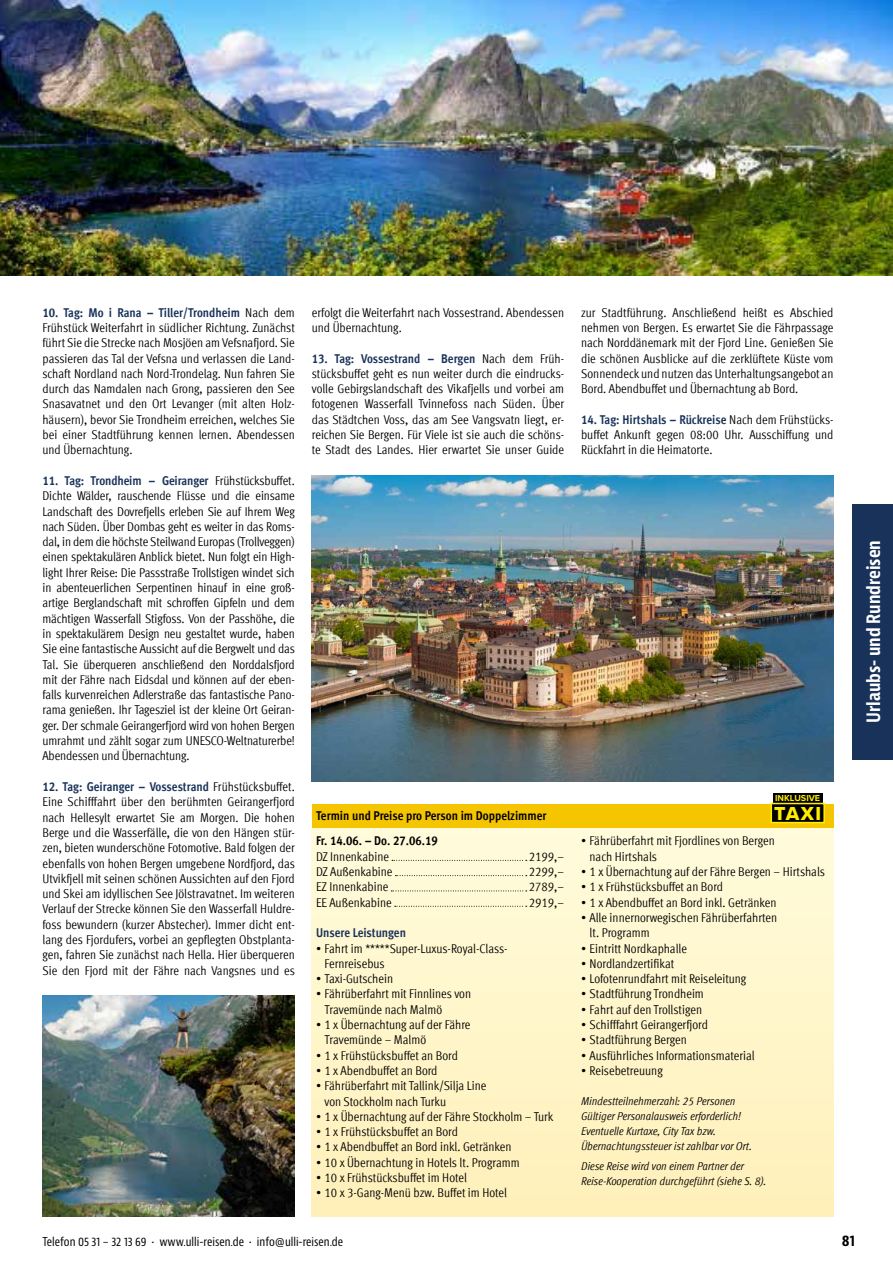
<style>
.page{position:relative;width:893px;height:1263px;background:#fff}
.page>*{position:absolute;margin:0;border:0;box-sizing:border-box;transform-origin:0 0}
.t1{font:19.5px "Proxima Nova Extrabld";color:#ffed00}
.t2{font:700 condensed 18px "Bernina Sans";color:#fff}
.t3{font:700 condensed 15px "Bernina Sans";color:#000}
.t4{font:condensed 12.75px/15.3px "Meta Offc";color:#000}
.t5{font:700 condensed 12.75px "Meta Offc";color:#000}
.t6{font:700 condensed 12.75px "Meta Offc";letter-spacing:-.005em;color:#183259}
.t7{font:condensed 12px "Bernina Sans";color:#000}
.t8{font:italic condensed 11.4px/15.3px "Meta Offc";color:#000}
.t9{font:700 9px "Proxima Nova";color:#ffed00}
.s1{font-weight:700;color:#183259}
</style>
<div class="page">
<img style="left:0;top:0;width:893px;height:276px">
<div style="left:312px;top:827px;width:521px;height:389px;background:linear-gradient(to bottom,#fffbdb,#fff0ba)"></div>
<img style="left:43px;top:995px;width:252px;height:221px">
<img style="left:312px;top:475px;width:521px;height:306px">
<div style="left:853px;top:504px;width:40px;height:255px;background:#183259"></div>
<div style="left:312px;top:804px;width:521px;height:23px;background:#f5c500"></div>
<svg style="left:392px;top:860px;width:135px;height:1px"></svg>
<svg style="left:395px;top:875px;width:132px;height:1px"></svg>
<svg style="left:391px;top:890px;width:136px;height:1px"></svg>
<svg style="left:395px;top:906px;width:132px;height:1px"></svg>
<div style="left:773px;top:793px;width:49px;height:10px;background:#000"></div>
<div style="left:771px;top:803px;width:53px;height:19px;background:#000"></div>
<div style="left:770px;top:803px;width:55px;height:20px;border:2px solid #ffed00"></div>
<p class="t4" style="left:43px;top:305px;width:254px;text-align:justify"><span class="s1">10. Tag: Mo i Rana – Tiller/Trondheim</span> Nach dem Frühstück Weiterfahrt in südlicher Richtung. Zunächst führt Sie die Strecke nach Mosjöen am Vefsnafjord. Sie passieren das Tal der Vefsna und verlassen die Land&shy;schaft Nordland nach Nord-Trondelag. Nun fahren Sie durch das Namdalen nach Grong, passieren den See Snasavatnet und den Ort Levanger (mit alten Holz&shy;häusern), bevor Sie Trondheim erreichen, welches Sie bei einer Stadtführung kennen lernen. Abendessen und Übernachtung.</p>
<p class="t4" style="left:43px;top:473px;width:254px;text-align:justify"><span class="s1">11. Tag: Trondheim – Geiranger</span> Frühstücksbuffet.<br>Dichte Wälder, rauschende Flüsse und die einsame Landschaft des Dovrefjells erleben Sie auf Ihrem Weg nach Süden. Über Dombas geht es weiter in das Roms&shy;dal, in dem die höchste Steilwand Europas (Trollveggen) einen spektakulären Anblick bietet. Nun folgt ein High&shy;light Ihrer Reise: Die Passstraße Trollstigen windet sich in abenteuerlichen Serpentinen hinauf in eine groß&shy;artige Berglandschaft mit schroffen Gipfeln und dem mächtigen Wasserfall Stigfoss. Von der Passhöhe, die in spektakulärem Design neu gestaltet wurde, haben Sie eine fantastische Aussicht auf die Bergwelt und das Tal. Sie überqueren anschließend den Norddalsfjord mit der Fähre nach Eidsdal und können auf der eben&shy;falls kurvenreichen Adlerstraße das fantastische Pano&shy;rama genießen. Ihr Tagesziel ist der kleine Ort Geiran&shy;ger. Der schmale Geirangerfjord wird von hohen Bergen umrahmt und zählt sogar zum UNESCO-Weltnaturerbe!<br>Abendessen und Übernachtung.</p>
<p class="t4" style="left:43px;top:779px;width:254px;text-align:justify"><span class="s1">12. Tag: Geiranger – Vossestrand</span> Frühstücksbuffet.<br>Eine Schifffahrt über den berühmten Geirangerfjord nach Hellesylt erwartet Sie am Morgen. Die hohen Berge und die Wasserfälle, die von den Hängen stür&shy;zen, bieten wunderschöne Fotomotive. Bald folgen der ebenfalls von hohen Bergen umgebene Nordfjord, das Utvikfjell mit seinen schönen Aussichten auf den Fjord und Skei am idyllischen See Jölstravatnet. Im weiteren Verlauf der Strecke können Sie den Wasserfall Huldre&shy;foss bewundern (kurzer Abstecher). Immer dicht ent&shy;lang des Fjordufers, vorbei an gepflegten Obstplanta&shy;gen, fahren Sie zunächst nach Hella. Hier überqueren Sie den Fjord mit der Fähre nach Vangsnes und es</p>
<p class="t4" style="left:312px;top:305px;width:254px">erfolgt die Weiterfahrt nach Vossestrand. Abendessen und Übernachtung.</p>
<p class="t4" style="left:312px;top:351px;width:254px;text-align:justify"><span class="s1">13. Tag: Vossestrand – Bergen</span> Nach dem Früh&shy;stücksbuffet geht es nun weiter durch die eindrucks&shy;volle Gebirgslandschaft des Vikafjells und vorbei am fotogenen Wasserfall Tvinnefoss nach Süden. Über das Städtchen Voss, das am See Vangsvatn liegt, er&shy;reichen Sie Bergen. Für Viele ist sie auch die schöns&shy;te Stadt des Landes. Hier erwartet Sie unser Guide</p>
<p class="t5" style="left:316px;top:808px;width:232px">Termin und Preise pro Person im Doppelzimmer</p>
<p class="t5" style="left:316px;top:833px;width:123px">Fr. 14.06. – Do. 27.06.19</p>
<p class="t4" style="left:316px;top:849px;width:75px">DZ Innenkabine</p>
<p class="t4" style="left:529px;top:849px;width:37px">2199,–</p>
<p class="t4" style="left:316px;top:864px;width:78px">DZ Außenkabine</p>
<p class="t4" style="left:529px;top:864px;width:37px">2299,–</p>
<p class="t4" style="left:316px;top:879px;width:74px">EZ Innenkabine</p>
<p class="t4" style="left:529px;top:879px;width:37px">2789,–</p>
<p class="t4" style="left:316px;top:895px;width:77px">EE Außenkabine</p>
<p class="t4" style="left:529px;top:895px;width:37px">2919,–</p>
<p class="t6" style="left:316px;top:925px;width:91px">Unsere Leistungen</p>
<p class="t4" style="left:325px;top:941px;width:185px;text-indent:-9px">• Fahrt im *****Super-Luxus-Royal-Class-<br>Fernreisebus</p>
<p class="t4" style="left:316px;top:971px;width:79px">• Taxi-Gutschein</p>
<p class="t4" style="left:325px;top:986px;width:148px;text-indent:-9px">• Fährüberfahrt mit Finnlines von<br>Travemünde nach Malmö</p>
<p class="t4" style="left:325px;top:1017px;width:147px;text-indent:-9px">• 1 x Übernachtung auf der Fähre<br>Travemünde – Malmö</p>
<p class="t4" style="left:316px;top:1048px;width:143px">• 1 x Frühstücksbuffet an Bord</p>
<p class="t4" style="left:316px;top:1063px;width:123px">• 1 x Abendbuffet an Bord</p>
<p class="t4" style="left:325px;top:1078px;width:163px;text-indent:-9px">• Fährüberfahrt mit Tallink/Silja Line von Stockholm nach Turku</p>
<p class="t4" style="left:316px;top:1109px;width:239px">• 1 x Übernachtung auf der Fähre Stockholm – Turk</p>
<p class="t4" style="left:316px;top:1124px;width:143px">• 1 x Frühstücksbuffet an Bord</p>
<p class="t4" style="left:316px;top:1139px;width:197px">• 1 x Abendbuffet an Bord inkl. Getränken</p>
<p class="t4" style="left:316px;top:1155px;width:205px">• 10 x Übernachtung in Hotels lt. Programm</p>
<p class="t4" style="left:316px;top:1170px;width:152px">• 10 x Frühstücksbuffet im Hotel</p>
<p class="t4" style="left:316px;top:1185px;width:193px">• 10 x 3-Gang-Menü bzw. Buffet im Hotel</p>
<p class="t4" style="left:581px;top:305px;width:254px;text-align:justify">zur Stadtführung. Anschließend heißt es Abschied nehmen von Bergen. Es erwartet Sie die Fährpassage nach Norddänemark mit der Fjord Line. Genießen Sie die schönen Ausblicke auf die zerklüftete Küste vom Sonnendeck und nutzen das Unterhaltungsangebot an Bord. Abendbuffet und Übernachtung ab Bord.</p>
<p class="t4" style="left:581px;top:412px;width:254px;text-align:justify"><span class="s1">14. Tag: Hirtshals – Rückreise</span> Nach dem Frühstücks&shy;buffet Ankunft gegen 08:00 Uhr. Ausschiffung und Rückfahrt in die Heimatorte.</p>
<p class="t9" style="left:775px;top:791px;width:47px">INKLUSIVE</p>
<h1 class="t1" style="left:774px;top:799px;width:49px">TAXI</h1>
<p class="t4" style="left:590px;top:833px;width:187px;text-indent:-9px">• Fährüberfahrt mit Fjordlines von Bergen nach Hirtshals</p>
<p class="t4" style="left:581px;top:864px;width:245px">• 1 x Übernachtung auf der Fähre Bergen – Hirtshals</p>
<p class="t4" style="left:581px;top:879px;width:143px">• 1 x Frühstücksbuffet an Bord</p>
<p class="t4" style="left:581px;top:895px;width:197px">• 1 x Abendbuffet an Bord inkl. Getränken</p>
<p class="t4" style="left:590px;top:910px;width:189px;text-indent:-9px">• Alle innernorwegischen Fährüberfahrten lt. Programm</p>
<p class="t4" style="left:581px;top:941px;width:107px">• Eintritt Nordkaphalle</p>
<p class="t4" style="left:581px;top:956px;width:95px">• Nordlandzertifikat</p>
<p class="t4" style="left:581px;top:971px;width:167px">• Lofotenrundfahrt mit Reiseleitung</p>
<p class="t4" style="left:581px;top:986px;width:124px">• Stadtführung Trondheim</p>
<p class="t4" style="left:581px;top:1002px;width:122px">• Fahrt auf den Trollstigen</p>
<p class="t4" style="left:581px;top:1017px;width:128px">• Schifffahrt Geirangerfjord</p>
<p class="t4" style="left:581px;top:1032px;width:107px">• Stadtführung Bergen</p>
<p class="t4" style="left:581px;top:1048px;width:175px">• Ausführliches Informationsmaterial</p>
<p class="t4" style="left:581px;top:1063px;width:83px">• Reisebetreuung</p>
<p class="t8" style="left:581px;top:1093px;width:172px">Mindestteilnehmerzahl: 25 Personen Gültiger Personalausweis erforderlich!<br>Eventuelle Kurtaxe, City Tax bzw.<br>Übernachtungssteuer ist zahlbar vor Ort.</p>
<p class="t8" style="left:581px;top:1158px;width:187px">Diese Reise wird von einem Partner der<br>Reise-Kooperation durchgeführt (siehe S. 8).</p>
<h2 class="t2" style="left:863px;top:723px;width:184px;rotate:-90deg">Urlaubs- und Rundreisen</h2>
<p class="t7" style="left:43px;top:1234px;width:302px">Telefon 05 31 – 32 13 69 • www.ulli-reisen.de • info@ulli-reisen.de</p>
<p class="t3" style="left:842px;top:1231px;width:14px">81</p>
</div>
